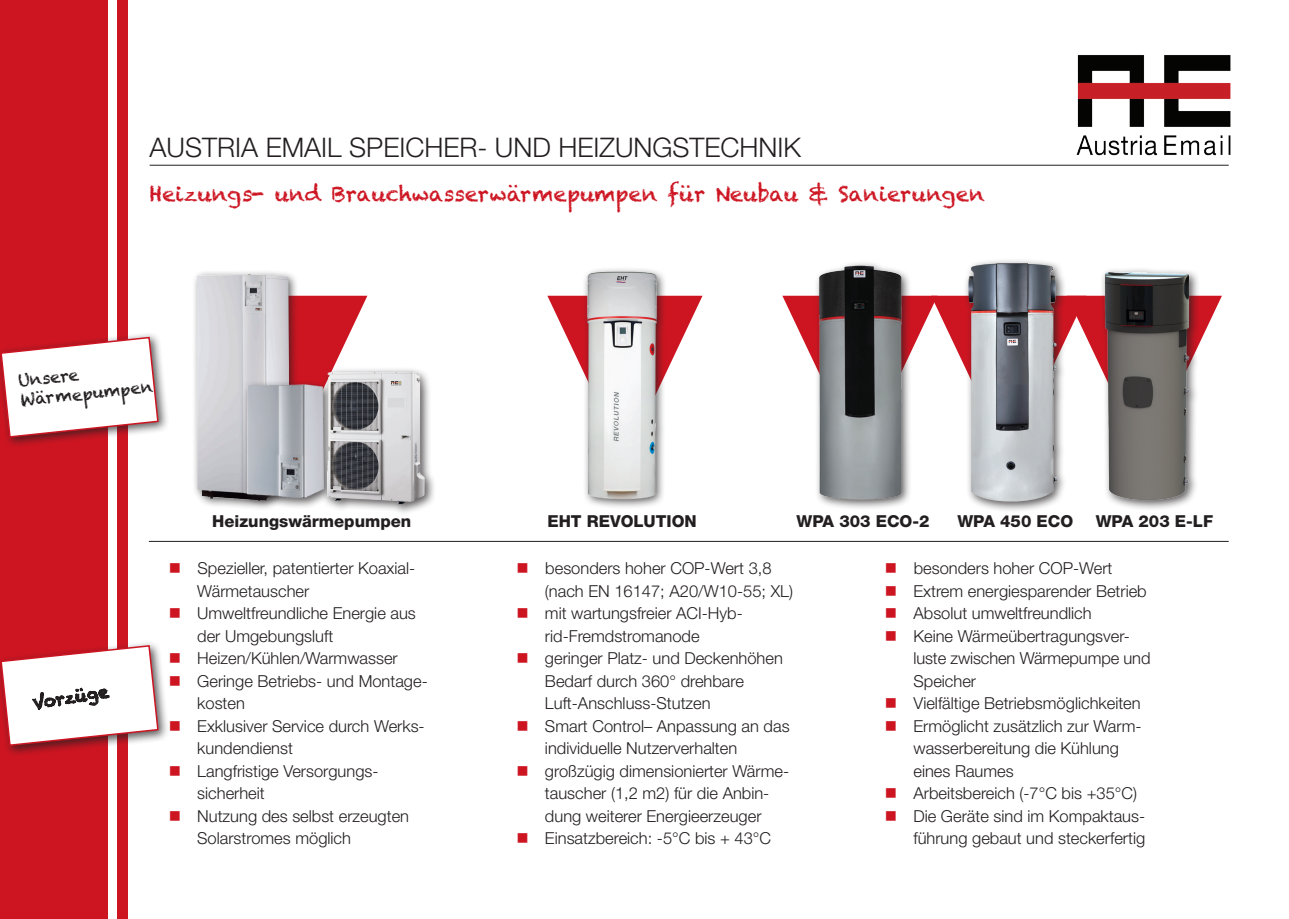
<style>
.page{position:relative;width:1289px;height:919px;background:#fff}
.page>*{position:absolute;margin:0;border:0;box-sizing:border-box;transform-origin:0 0}
.t1{font:300 27px "Helvetica Neue LT Std";color:#231f20}
.t2{font:21px "Chalkduster";color:#cd1522}
.t3{font:300 16.5px/22.5px "Helvetica Neue LT Std";color:#231f20}
.t4{font:800 16.5px "Helvetica Neue LT Std";color:#231f20}
.t5{font:16.5px/19.8px "Chalkduster";color:#231f20}
.s1{color:#cd1522}
</style>
<div class="page">
<svg style="left:667px;top:296px;width:35px;height:75px"></svg>
<svg style="left:300px;top:296px;width:67px;height:83px"></svg>
<svg style="left:912px;top:296px;width:309px;height:67px"></svg>
<div style="left:117px;top:0;width:10px;height:918px;background:#cd1522"></div>
<div style="left:0;top:0;width:108px;height:918px;background:#cd1522"></div>
<div style="left:0;top:331px;width:169px;height:117px;background:#231f20;opacity:.75"></div>
<svg style="left:0;top:336px;width:159px;height:102px"></svg>
<div style="left:0;top:640px;width:169px;height:117px;background:#231f20;opacity:.75"></div>
<img style="left:1076px;top:55px;width:155px;height:101px">
<hr style="left:150px;top:165px;width:1078px;height:1px;background:#231f20">
<hr style="left:149px;top:541px;width:1079px;height:1px;background:#231f20">
<svg style="left:0;top:644px;width:159px;height:102px"></svg>
<div style="left:192px;top:270px;width:108px;height:241px;background:#231f20;opacity:.75"></div>
<img style="left:197px;top:275px;width:91px;height:225px">
<div style="left:581px;top:266px;width:86px;height:244px;background:#231f20;opacity:.75"></div>
<img style="left:547px;top:266px;width:118px;height:238px">
<div style="left:814px;top:260px;width:98px;height:250px;background:#231f20;opacity:.75"></div>
<img style="left:782px;top:260px;width:123px;height:245px">
<div style="left:963px;top:258px;width:104px;height:255px;background:#231f20;opacity:.75"></div>
<img style="left:968px;top:263px;width:89px;height:238px">
<div style="left:1099px;top:266px;width:101px;height:245px;background:#231f20;opacity:.75"></div>
<img style="left:1090px;top:266px;width:108px;height:242px">
<div style="left:242px;top:379px;width:92px;height:130px;background:#231f20;opacity:.75"></div>
<img style="left:247px;top:384px;width:74px;height:114px">
<div style="left:321px;top:366px;width:115px;height:150px;background:#231f20;opacity:.75"></div>
<img style="left:327px;top:371px;width:98px;height:134px">
<h1 class="t1" style="left:150px;top:131px;width:653px">AUSTRIA EMAIL SPEICHER- UND HEIZUNGSTECHNIK</h1>
<p class="t2" style="left:150px;top:182px;width:836px">Heizungs- und Brauchwasserwärmepumpen für Neubau &amp; Sanierungen</p>
<p class="t5" style="left:17px;top:371px;width:135px;rotate:-6deg">Unsere<br>Wärmepumpen</p>
<p class="t5" style="left:31px;top:693px;width:78px;rotate:-9deg">Vorzüge</p>
<p class="t4" style="left:212px;top:511px;width:200px">Heizungswärmepumpen</p>
<p class="t4" style="left:547px;top:511px;width:151px">EHT REVOLUTION</p>
<p class="t4" style="left:796px;top:511px;width:134px">WPA 303 ECO-2</p>
<p class="t4" style="left:957px;top:511px;width:117px">WPA 450 ECO</p>
<p class="t4" style="left:1095px;top:511px;width:119px">WPA 203 E-LF</p>
<p class="t3" style="left:197px;top:556px;width:219px;text-indent:-28px"><span class="s1">■</span> Spezieller, patentierter Koaxial-<br>Wärmetauscher</p>
<p class="t3" style="left:197px;top:601px;width:220px;text-indent:-28px"><span class="s1">■</span> Umweltfreundliche Energie aus der Umgebungsluft</p>
<p class="t3" style="left:169px;top:646px;width:230px"><span class="s1">■</span> Heizen/Kühlen/Warmwasser</p>
<p class="t3" style="left:197px;top:669px;width:232px;text-indent:-28px"><span class="s1">■</span> Geringe Betriebs- und Montage&shy;kosten</p>
<p class="t3" style="left:197px;top:714px;width:229px;text-indent:-28px"><span class="s1">■</span> Exklusiver Service durch Werks&shy;kundendienst</p>
<p class="t3" style="left:197px;top:759px;width:183px;text-indent:-28px"><span class="s1">■</span> Langfristige Versorgungs&shy;sicherheit</p>
<p class="t3" style="left:197px;top:804px;width:213px;text-indent:-28px"><span class="s1">■</span> Nutzung des selbst erzeugten<br>Solarstromes möglich</p>
<p class="t3" style="left:545px;top:556px;width:249px;text-indent:-28px"><span class="s1">■</span> besonders hoher COP-Wert 3,8 (nach EN 16147; A20/W10-55; XL)</p>
<p class="t3" style="left:545px;top:601px;width:199px;text-indent:-28px"><span class="s1">■</span> mit wartungsfreier ACI-Hyb&shy;rid-Fremdstromanode</p>
<p class="t3" style="left:545px;top:646px;width:239px;text-indent:-28px"><span class="s1">■</span> geringer Platz- und Deckenhöhen<br>Bedarf durch 360° drehbare<br>Luft-Anschluss-Stutzen</p>
<p class="t3" style="left:545px;top:714px;width:246px;text-indent:-28px"><span class="s1">■</span> Smart Control– Anpassung an das individuelle Nutzerverhalten</p>
<p class="t3" style="left:516px;top:759px;width:274px;text-align:center"><span class="s1">■</span> großzügig dimensionierter Wärme&shy;tauscher (1,2 m2) für die Anbin-<br>dung weiterer Energieerzeuger</p>
<p class="t3" style="left:516px;top:826px;width:256px"><span class="s1">■</span> Einsatzbereich: -5°C bis + 43°C</p>
<p class="t3" style="left:885px;top:556px;width:229px"><span class="s1">■</span> besonders hoher COP-Wert</p>
<p class="t3" style="left:885px;top:579px;width:263px"><span class="s1">■</span> Extrem energiesparender Betrieb</p>
<p class="t3" style="left:885px;top:601px;width:208px"><span class="s1">■</span> Absolut umweltfreundlich</p>
<p class="t3" style="left:913px;top:624px;width:238px;text-indent:-28px"><span class="s1">■</span> Keine Wärmeübertragungsver&shy;luste zwischen Wärmepumpe und<br>Speicher</p>
<p class="t3" style="left:885px;top:691px;width:257px"><span class="s1">■</span> Vielfältige Betriebsmöglichkeiten</p>
<p class="t3" style="left:913px;top:714px;width:229px;text-indent:-28px"><span class="s1">■</span> Ermöglicht zusätzlich zur Warm&shy;wasserbereitung die Kühlung eines Raumes</p>
<p class="t3" style="left:885px;top:781px;width:254px"><span class="s1">■</span> Arbeitsbereich (-7°C bis +35°C)</p>
<p class="t3" style="left:885px;top:804px;width:262px;text-align:right"><span class="s1">■</span> Die Geräte sind im Kompaktaus&shy;führung gebaut und steckerfertig</p>
</div>
